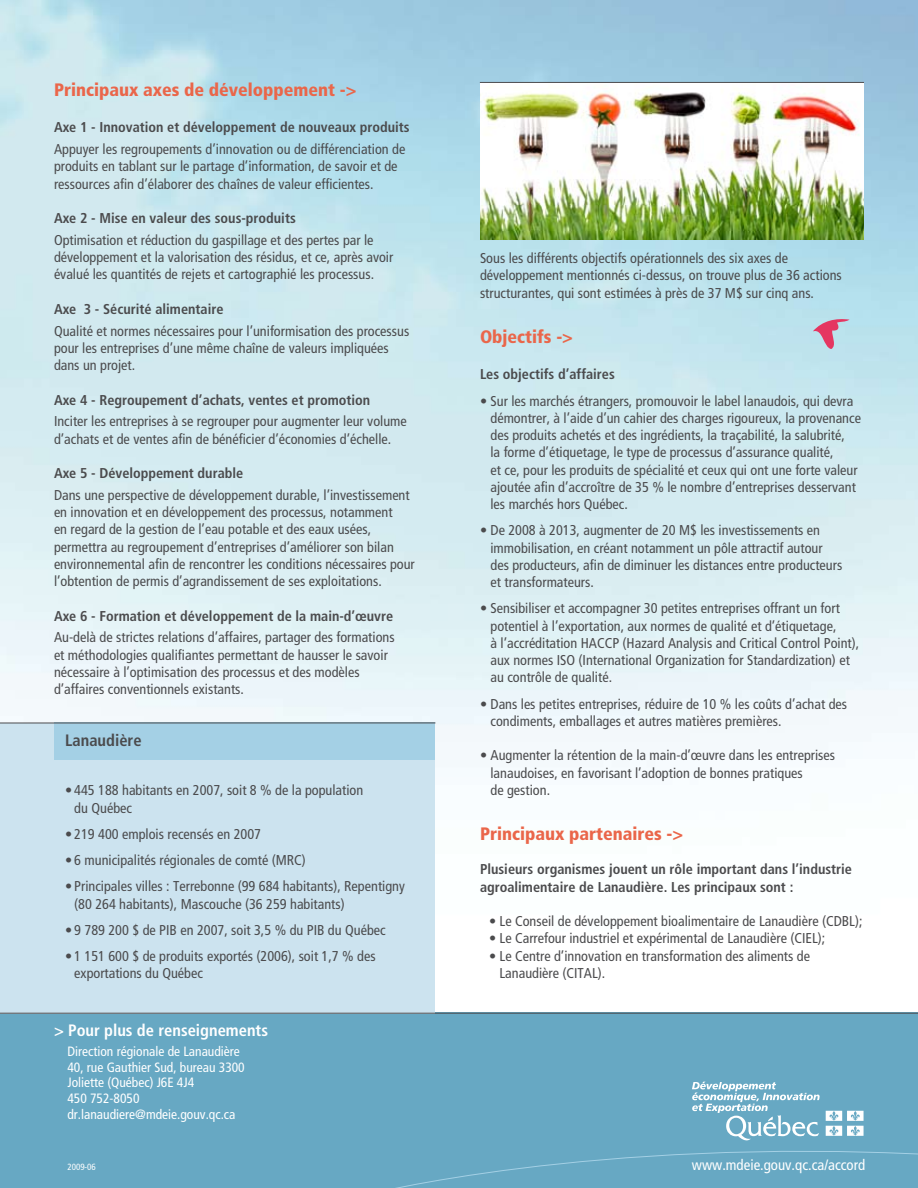
<style>
.page{position:relative;width:918px;height:1188px;background:#fff}
.page>*{position:absolute;margin:0;border:0;box-sizing:border-box;transform-origin:0 0}
.t1{font:900 condensed 18px "Frutiger";color:#ea664a}
.t2{font:700 condensed 16.5px "Frutiger";color:#fff}
.t3{font:700 condensed 16.5px "Frutiger";color:#4b4b4d}
.t4{font:condensed 14.85px "Frutiger";color:#fff}
.t5{font:condensed 14.25px/17.2px "Frutiger";color:#4b4b4d}
.t6{font:700 condensed 14.25px/17.2px "Frutiger";color:#4b4b4d}
.t7{font:condensed 13.5px/15.8px "Frutiger";color:#fff}
.t8{font:condensed 9px "Frutiger";color:#fff}
</style>
<div class="page">
<img style="left:0;top:0;width:918px;height:1013px">
<div style="left:0;top:1013px;width:918px;height:175px;background:#67a8c3"></div>
<svg style="left:396px;top:1082px;width:522px;height:106px"></svg>
<div style="left:0;top:723px;width:435px;height:290px;background:#cce3ef"></div>
<div style="left:54px;top:722px;width:381px;height:38px;background:#a4d0e5"></div>
<hr style="left:0;top:723px;width:435px;height:1px;background:#4b4b4d">
<svg style="left:813px;top:318px;width:37px;height:31px"></svg>
<img style="left:480px;top:83px;width:384px;height:157px">
<hr style="left:480px;top:82px;width:384px;height:1px;background:#4b4b4d">
<hr style="left:0;top:1013px;width:918px;height:1px;background:#4b4b4d">
<p class="t1" style="left:54px;top:78px;width:304px">Principaux axes de développement -&gt;</p>
<p class="t6" style="left:54px;top:119px;width:357px">Axe 1 - Innovation et développement de nouveaux produits</p>
<p class="t5" style="left:54px;top:141px;width:353px">Appuyer les regroupements d’innovation ou de différenciation de produits en tablant sur le partage d’information, de savoir et de ressources afin d’élaborer des chaînes de valeur efficientes.</p>
<p class="t6" style="left:54px;top:210px;width:243px">Axe 2 - Mise en valeur des sous-produits</p>
<p class="t5" style="left:54px;top:231px;width:341px">Optimisation et réduction du gaspillage et des pertes par le développement et la valorisation des résidus, et ce, après avoir évalué les quantités de rejets et cartographié les processus.</p>
<p class="t6" style="left:54px;top:300px;width:171px">Axe 3 - Sécurité alimentaire</p>
<p class="t5" style="left:54px;top:322px;width:357px">Qualité et normes nécessaires pour l’uniformisation des processus pour les entreprises d’une même chaîne de valeurs impliquées dans un projet.</p>
<p class="t6" style="left:54px;top:391px;width:318px">Axe 4 - Regroupement d’achats, ventes et promotion</p>
<p class="t5" style="left:54px;top:413px;width:354px">Inciter les entreprises à se regrouper pour augmenter leur volume d’achats et de ventes afin de bénéficier d’économies d’échelle.</p>
<p class="t6" style="left:54px;top:465px;width:191px">Axe 5 - Développement durable</p>
<p class="t5" style="left:54px;top:486px;width:362px">Dans une perspective de développement durable, l’investissement en innovation et en développement des processus, notamment<br>en regard de la gestion de l’eau potable et des eaux usées, permettra au regroupement d’entreprises d’améliorer son bilan environnemental afin de rencontrer les conditions nécessaires pour l’obtention de permis d’agrandissement de ses exploitations.</p>
<p class="t6" style="left:54px;top:607px;width:341px">Axe 6 - Formation et développement de la main-d’œuvre</p>
<p class="t5" style="left:54px;top:629px;width:342px">Au-delà de strictes relations d’affaires, partager des formations et méthodologies qualifiantes permettant de hausser le savoir nécessaire à l’optimisation des processus et des modèles d’affaires conventionnels existants.</p>
<p class="t3" style="left:65px;top:730px;width:78px">Lanaudière</p>
<p class="t5" style="left:74px;top:782px;width:291px;text-indent:-9px">• 445 188 habitants en 2007, soit 8 % de la population du Québec</p>
<p class="t5" style="left:65px;top:825px;width:197px">• 219 400 emplois recensés en 2007</p>
<p class="t5" style="left:65px;top:852px;width:242px">• 6 municipalités régionales de comté (MRC)</p>
<p class="t5" style="left:74px;top:878px;width:332px;text-indent:-9px">• Principales villes : Terrebonne (99 684 habitants), Repentigny (80 264 habitants), Mascouche (36 259 habitants)</p>
<p class="t5" style="left:65px;top:921px;width:322px">• 9 789 200 $ de PIB en 2007, soit 3,5 % du PIB du Québec</p>
<p class="t5" style="left:74px;top:948px;width:303px;text-indent:-9px">• 1 151 600 $ de produits exportés (2006), soit 1,7 % des exportations du Québec</p>
<p class="t2" style="left:54px;top:1020px;width:216px">&gt; Pour plus de renseignements</p>
<p class="t7" style="left:68px;top:1043px;width:179px">Direction régionale de Lanaudière<br>40, rue Gauthier Sud, bureau 3300<br>Joliette (Québec) J6E 4J4<br>450 752-8050 dr.lanaudiere@mdeie.gouv.qc.ca</p>
<p class="t5" style="left:480px;top:250px;width:363px">Sous les différents objectifs opérationnels des six axes de développement mentionnés ci-dessus, on trouve plus de 36 actions structurantes, qui sont estimées à près de 37 M$ sur cinq ans.</p>
<p class="t1" style="left:480px;top:326px;width:95px">Objectifs -&gt;</p>
<p class="t6" style="left:480px;top:366px;width:136px">Les objectifs d’affaires</p>
<p class="t5" style="left:491px;top:392px;width:372px;text-indent:-11px">• Sur les marchés étrangers, promouvoir le label lanaudois, qui devra démontrer, à l’aide d’un cahier des charges rigoureux, la provenance des produits achetés et des ingrédients, la traçabilité, la salubrité,<br>la forme d’étiquetage, le type de processus d’assurance qualité,<br>et ce, pour les produits de spécialité et ceux qui ont une forte valeur ajoutée afin d’accroître de 35 % le nombre d’entreprises desservant les marchés hors Québec.</p>
<p class="t5" style="left:491px;top:522px;width:353px;text-indent:-11px">• De 2008 à 2013, augmenter de 20 M$ les investissements en immobilisation, en créant notamment un pôle attractif autour des producteurs, afin de diminuer les distances entre producteurs et transformateurs.</p>
<p class="t5" style="left:491px;top:600px;width:370px;text-indent:-11px">• Sensibiliser et accompagner 30 petites entreprises offrant un fort potentiel à l’exportation, aux normes de qualité et d’étiquetage,<br>à l’accréditation HACCP (Hazard Analysis and Critical Control Point), aux normes ISO (International Organization for Standardization) et au contrôle de qualité.</p>
<p class="t5" style="left:491px;top:695px;width:358px;text-indent:-11px">• Dans les petites entreprises, réduire de 10 % les coûts d’achat des condiments, emballages et autres matières premières.</p>
<p class="t5" style="left:491px;top:747px;width:346px;text-indent:-11px">• Augmenter la rétention de la main-d’œuvre dans les entreprises lanaudoises, en favorisant l’adoption de bonnes pratiques<br>de gestion.</p>
<p class="t1" style="left:480px;top:823px;width:205px">Principaux partenaires -&gt;</p>
<p class="t6" style="left:480px;top:861px;width:374px">Plusieurs organismes jouent un rôle important dans l’industrie agroalimentaire de Lanaudière. Les principaux sont :</p>
<p class="t5" style="left:489px;top:913px;width:375px">• Le Conseil de développement bioalimentaire de Lanaudière (CDBL);</p>
<p class="t5" style="left:489px;top:930px;width:338px">• Le Carrefour industriel et expérimental de Lanaudière (CIEL);</p>
<p class="t5" style="left:499px;top:947px;width:312px;text-indent:-10px">• Le Centre d’innovation en transformation des aliments de<br>Lanaudière (CITAL).</p>
<p class="t8" style="left:67px;top:1161px;width:30px">2009-06</p>
<p class="t4" style="left:692px;top:1156px;width:175px">www.mdeie.gouv.qc.ca/accord</p>
</div>
